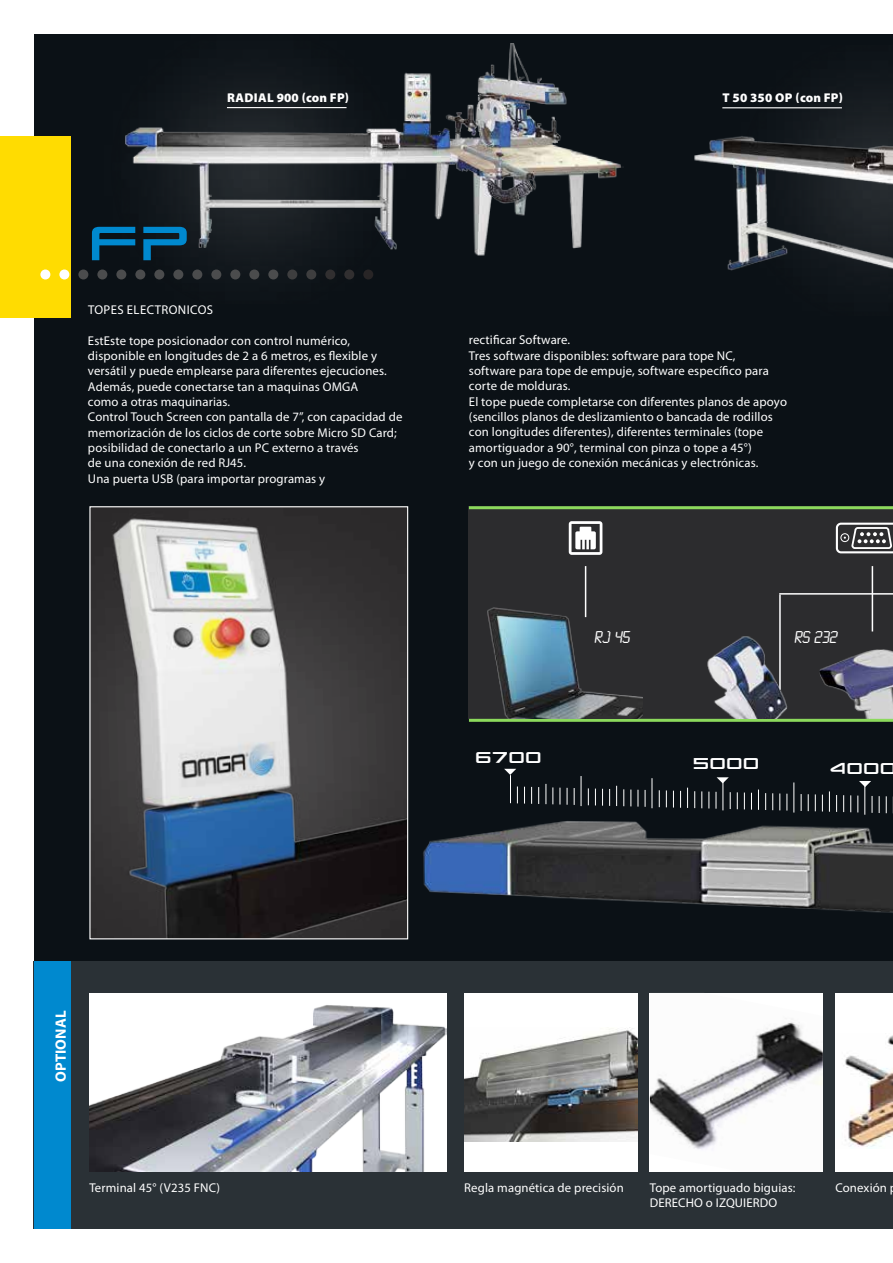
<style>
.page{position:relative;width:893px;height:1263px;background:#fff}
.page>*{position:absolute;margin:0;border:0;box-sizing:border-box;transform-origin:0 0}
.t1{font:63.45px "TR 909";color:#0089cf}
.t2{font:20.55px "TR 909";letter-spacing:.01em;color:#fff}
.t3{font:15px "LCD Normal";color:#fff}
.t4{font:700 15px "Myriad Pro";letter-spacing:.01em;color:#fff}
.t5{font:12.75px/15.3px "Myriad Pro";letter-spacing:.01em;color:#fff}
.t6{font:900 12.75px "Myriad Pro";letter-spacing:.01em;color:#fff}
.t7{font:12.75px "Myriad Pro";letter-spacing:.03em;color:#fff}
</style>
<div class="page">
<div style="left:34px;top:34px;width:859px;height:1195px;background:#0b1116"></div>
<img style="left:125px;top:44px;width:498px;height:215px">
<div style="left:33px;top:961px;width:860px;height:268px;background:#2a3136"></div>
<div style="left:34px;top:961px;width:36px;height:268px;background:#0089cf"></div>
<img style="left:89px;top:993px;width:357px;height:179px">
<div style="left:464px;top:993px;width:173px;height:179px;background:#fff"></div>
<img style="left:464px;top:1027px;width:173px;height:114px">
<img style="left:650px;top:993px;width:173px;height:179px">
<div style="left:835px;top:993px;width:58px;height:179px;background:#fff"></div>
<img style="left:845px;top:1035px;width:48px;height:112px">
<div style="left:0;top:136px;width:70px;height:181px;background:#ffdc01"></div>
<div style="left:40px;top:269px;width:10px;height:10px;background:#fff;border-radius:50%"></div>
<div style="left:268px;top:269px;width:10px;height:10px;background:#4b4c4d;border-radius:50%"></div>
<div style="left:154px;top:269px;width:10px;height:10px;background:#4b4c4d;border-radius:50%"></div>
<div style="left:97px;top:269px;width:10px;height:10px;background:#4b4c4d;border-radius:50%"></div>
<div style="left:325px;top:269px;width:10px;height:10px;background:#312f30;border-radius:50%"></div>
<div style="left:211px;top:269px;width:10px;height:10px;background:#4b4c4d;border-radius:50%"></div>
<div style="left:59px;top:269px;width:10px;height:10px;background:#fff;border-radius:50%"></div>
<div style="left:287px;top:269px;width:10px;height:10px;background:#3e3e3f;border-radius:50%"></div>
<div style="left:173px;top:269px;width:10px;height:10px;background:#4b4c4d;border-radius:50%"></div>
<div style="left:116px;top:269px;width:10px;height:10px;background:#4b4c4d;border-radius:50%"></div>
<div style="left:344px;top:269px;width:10px;height:10px;background:#312f30;border-radius:50%"></div>
<div style="left:230px;top:269px;width:10px;height:10px;background:#4b4c4d;border-radius:50%"></div>
<div style="left:78px;top:269px;width:10px;height:10px;background:#4b4c4d;border-radius:50%"></div>
<div style="left:306px;top:269px;width:10px;height:10px;background:#3e3e3f;border-radius:50%"></div>
<div style="left:192px;top:269px;width:10px;height:10px;background:#4b4c4d;border-radius:50%"></div>
<div style="left:135px;top:269px;width:10px;height:10px;background:#4b4c4d;border-radius:50%"></div>
<div style="left:363px;top:269px;width:10px;height:10px;background:#282526;border-radius:50%"></div>
<div style="left:249px;top:269px;width:10px;height:10px;background:#4b4c4d;border-radius:50%"></div>
<img style="left:694px;top:93px;width:199px;height:178px">
<img style="left:423px;top:506px;width:470px;height:407px">
<hr style="left:892px;top:804px;width:1px;height:30px;background:#fff">
<hr style="left:892px;top:787px;width:1px;height:30px;background:#fff">
<hr style="left:864px;top:785px;width:1px;height:30px;background:#fff">
<hr style="left:793px;top:782px;width:1px;height:30px;background:#fff">
<hr style="left:722px;top:780px;width:1px;height:30px;background:#fff">
<hr style="left:652px;top:778px;width:1px;height:30px;background:#fff">
<hr style="left:581px;top:776px;width:1px;height:30px;background:#fff">
<svg style="left:829px;top:791px;width:1px;height:21px"></svg>
<svg style="left:758px;top:789px;width:1px;height:21px"></svg>
<svg style="left:687px;top:788px;width:1px;height:20px"></svg>
<svg style="left:616px;top:786px;width:1px;height:20px"></svg>
<svg style="left:538px;top:787px;width:1px;height:17px"></svg>
<svg style="left:531px;top:787px;width:1px;height:17px"></svg>
<svg style="left:524px;top:787px;width:1px;height:16px"></svg>
<svg style="left:546px;top:784px;width:7px;height:20px"></svg>
<svg style="left:560px;top:788px;width:1px;height:16px"></svg>
<svg style="left:567px;top:788px;width:1px;height:17px"></svg>
<svg style="left:574px;top:788px;width:1px;height:17px"></svg>
<svg style="left:609px;top:789px;width:1px;height:17px"></svg>
<svg style="left:602px;top:789px;width:1px;height:17px"></svg>
<svg style="left:595px;top:788px;width:1px;height:17px"></svg>
<svg style="left:588px;top:788px;width:1px;height:17px"></svg>
<svg style="left:623px;top:789px;width:1px;height:17px"></svg>
<svg style="left:630px;top:789px;width:1px;height:17px"></svg>
<svg style="left:638px;top:790px;width:1px;height:17px"></svg>
<svg style="left:645px;top:790px;width:1px;height:17px"></svg>
<svg style="left:680px;top:791px;width:1px;height:17px"></svg>
<svg style="left:673px;top:791px;width:1px;height:16px"></svg>
<svg style="left:666px;top:790px;width:1px;height:17px"></svg>
<svg style="left:659px;top:790px;width:1px;height:17px"></svg>
<svg style="left:694px;top:791px;width:1px;height:17px"></svg>
<svg style="left:701px;top:791px;width:1px;height:17px"></svg>
<svg style="left:708px;top:792px;width:1px;height:16px"></svg>
<svg style="left:716px;top:792px;width:1px;height:17px"></svg>
<svg style="left:751px;top:793px;width:1px;height:17px"></svg>
<svg style="left:744px;top:792px;width:1px;height:17px"></svg>
<svg style="left:737px;top:792px;width:1px;height:17px"></svg>
<svg style="left:730px;top:792px;width:1px;height:17px"></svg>
<svg style="left:765px;top:793px;width:1px;height:17px"></svg>
<svg style="left:772px;top:793px;width:1px;height:17px"></svg>
<svg style="left:779px;top:793px;width:1px;height:17px"></svg>
<svg style="left:786px;top:794px;width:1px;height:16px"></svg>
<svg style="left:822px;top:795px;width:1px;height:16px"></svg>
<svg style="left:815px;top:794px;width:1px;height:17px"></svg>
<svg style="left:808px;top:794px;width:1px;height:17px"></svg>
<svg style="left:801px;top:794px;width:1px;height:17px"></svg>
<svg style="left:836px;top:795px;width:1px;height:17px"></svg>
<svg style="left:843px;top:795px;width:1px;height:17px"></svg>
<svg style="left:850px;top:795px;width:1px;height:17px"></svg>
<svg style="left:857px;top:795px;width:1px;height:17px"></svg>
<svg style="left:879px;top:796px;width:1px;height:17px"></svg>
<svg style="left:872px;top:796px;width:1px;height:17px"></svg>
<svg style="left:886px;top:793px;width:7px;height:37px"></svg>
<svg style="left:859px;top:781px;width:12px;height:6px"></svg>
<svg style="left:717px;top:777px;width:12px;height:6px"></svg>
<svg style="left:504px;top:769px;width:14px;height:34px"></svg>
<img style="left:820px;top:649px;width:73px;height:70px">
<hr style="left:872px;top:566px;width:1px;height:65px;background:#fff">
<hr style="left:779px;top:595px;width:2px;height:95px;background:#fff">
<hr style="left:779px;top:593px;width:114px;height:2px;background:#fff">
<hr style="left:585px;top:566px;width:1px;height:51px;background:#fff">
<img style="left:91px;top:508px;width:315px;height:429px">
<div style="left:89px;top:506px;width:319px;height:433px;border:1px solid #fff"></div>
<svg style="left:836px;top:523px;width:57px;height:30px;background:#737374"></svg>
<svg style="left:569px;top:521px;width:33px;height:34px"></svg>
<hr style="left:469px;top:719px;width:424px;height:3px;background:#8cd95c">
<hr style="left:469px;top:506px;width:424px;height:3px;background:#8cd95c">
<hr style="left:227px;top:107px;width:120px;height:1px;background:#fff">
<hr style="left:722px;top:107px;width:120px;height:1px;background:#fff">
<img style="left:482px;top:604px;width:160px;height:114px">
<img style="left:704px;top:631px;width:87px;height:87px">
<p class="t6" style="left:227px;top:89px;width:124px">RADIAL 900 (con FP)</p>
<p class="t6" style="left:722px;top:89px;width:122px">T 50 350 OP (con FP)</p>
<h1 class="t1" style="left:88px;top:201px;width:104px">FP</h1>
<p class="t7" style="left:88px;top:302px;width:127px">TOPES ELECTRONICOS</p>
<p class="t5" style="left:88px;top:333px;width:316px">EstEste tope posicionador con control numérico, disponible en longitudes de 2 a 6 metros, es flexible y versátil y puede emplearse para diferentes ejecuciones.<br>Además, puede conectarse tan a maquinas OMGA<br>como a otras maquinarias.<br>Control Touch Screen con pantalla de 7”, con capacidad de memorización de los ciclos de corte sobre Micro SD Card; posibilidad de conectarlo a un PC externo a través<br>de una conexión de red RJ45.<br>Una puerta USB (para importar programas y</p>
<p class="t5" style="left:469px;top:332px;width:320px">rectificar Software.<br>Tres software disponibles: software para tope NC,<br>software para tope de empuje, software específico para corte de molduras.<br>El tope puede completarse con diferentes planos de apoyo (sencillos planos de deslizamiento o bancada de rodillos con longitudes diferentes), diferentes terminales (tope amortiguador a 90°, terminal con pinza o tope a 45°)<br>y con un juego de conexión mecánicas y electrónicas.</p>
<h2 class="t2" style="left:475px;top:744px;width:68px">6700</h2>
<p class="t3" style="left:595px;top:629px;width:37px">RJ 45</p>
<p class="t3" style="left:795px;top:629px;width:44px">RS 232</p>
<h2 class="t2" style="left:693px;top:750px;width:68px">5000</h2>
<h2 class="t2" style="left:830px;top:755px;width:68px">4000</h2>
<p class="t4" style="left:51px;top:1082px;width:73px;rotate:-90deg">OPTIONAL</p>
<p class="t5" style="left:89px;top:1180px;width:132px">Terminal 45° (V235 FNC)</p>
<p class="t5" style="left:464px;top:1180px;width:161px">Regla magnética de precisión</p>
<p class="t5" style="left:650px;top:1180px;width:147px">Tope amortiguado biguias:</p>
<p class="t5" style="left:835px;top:1180px;width:53px">Conexión</p>
<p class="t5" style="left:650px;top:1195px;width:129px">DERECHO o IZQUIERDO</p>
</div>
